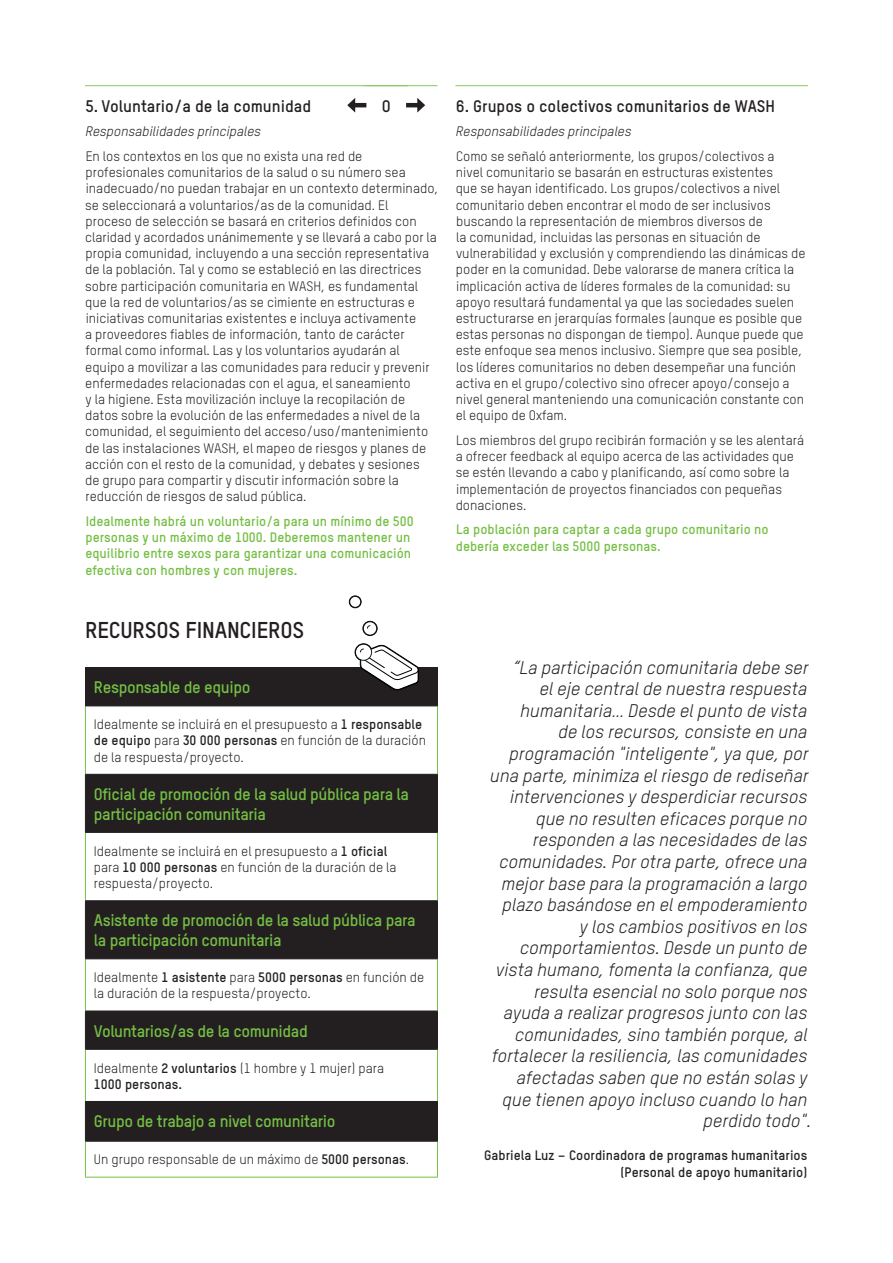
<style>
.page{position:relative;width:893px;height:1263px;background:#fff}
.page>*{position:absolute;margin:0;border:0;box-sizing:border-box;transform-origin:0 0}
.Subhead_1{font:700 22.5px "Oxfam TSTARPRO";letter-spacing:-.01em;color:#231f20}
.Body{font:italic 18px/21.6px "Oxfam TSTARPRO";color:#231f20;text-align:right}
.Body-2{font:700 16.5px/19.8px "Oxfam TSTARPRO";letter-spacing:-.025em;color:#74bf43}
.Subhead_3{font:700 16.5px "Oxfam TSTARPRO";color:#231f20}
.Body-3{font:13.5px/16.2px "Oxfam TSTARPRO";color:#231f20}
.Body_Bold_Green{font:700 13.5px/16.2px "Oxfam TSTARPRO";color:#74bf43}
.Body-4{font:700 13.5px/16.2px "Oxfam TSTARPRO";color:#231f20;text-align:right}
.Subhead_4{font:italic 13.5px "Oxfam TSTARPRO";color:#231f20}
.s1{font-weight:700}
</style>
<div class="page">
<hr style="left:85px;top:85px;width:352px;height:1px;background:#88c75a">
<hr style="left:455px;top:85px;width:353px;height:1px;background:#88c75a">
<hr style="left:353px;top:103px;width:13px;height:4px;background:#231f20">
<svg style="left:347px;top:98px;width:8px;height:15px"></svg>
<hr style="left:406px;top:103px;width:13px;height:4px;background:#231f20">
<svg style="left:417px;top:98px;width:8px;height:15px"></svg>
<div style="left:85px;top:668px;width:352px;height:38px;background:#231f20"></div>
<svg style="left:86px;top:706px;width:351px;height:471px"></svg>
<svg style="left:86px;top:775px;width:351px;height:366px;fill:#231f20"></svg>
<hr style="left:85px;top:833px;width:1px;height:67px;background:#74bf43">
<hr style="left:437px;top:833px;width:1px;height:67px;background:#74bf43">
<hr style="left:85px;top:959px;width:1px;height:52px;background:#74bf43">
<hr style="left:437px;top:959px;width:1px;height:52px;background:#74bf43">
<hr style="left:85px;top:1141px;width:1px;height:36px;background:#74bf43">
<hr style="left:437px;top:1141px;width:1px;height:36px;background:#74bf43">
<hr style="left:85px;top:1177px;width:353px;height:1px;background:#74bf43">
<hr style="left:85px;top:706px;width:1px;height:68px;background:#74bf43">
<hr style="left:437px;top:706px;width:1px;height:68px;background:#74bf43">
<hr style="left:85px;top:705px;width:353px;height:1px;background:#231f20">
<hr style="left:85px;top:774px;width:353px;height:1px;background:#231f20">
<hr style="left:85px;top:775px;width:1px;height:57px;background:#231f20">
<hr style="left:437px;top:775px;width:1px;height:57px;background:#231f20">
<hr style="left:85px;top:832px;width:353px;height:1px;background:#231f20">
<hr style="left:85px;top:900px;width:353px;height:1px;background:#231f20">
<hr style="left:85px;top:901px;width:1px;height:57px;background:#231f20">
<hr style="left:437px;top:901px;width:1px;height:57px;background:#231f20">
<hr style="left:85px;top:958px;width:353px;height:1px;background:#231f20">
<hr style="left:85px;top:1102px;width:1px;height:39px;background:#231f20">
<hr style="left:437px;top:1102px;width:1px;height:39px;background:#231f20">
<hr style="left:85px;top:1141px;width:353px;height:1px;background:#231f20">
<hr style="left:85px;top:1050px;width:1px;height:51px;background:#74bf43">
<hr style="left:437px;top:1050px;width:1px;height:51px;background:#74bf43">
<hr style="left:85px;top:1011px;width:353px;height:1px;background:#231f20">
<hr style="left:85px;top:1011px;width:1px;height:38px;background:#231f20">
<hr style="left:437px;top:1011px;width:1px;height:38px;background:#231f20">
<hr style="left:85px;top:1049px;width:353px;height:1px;background:#231f20">
<hr style="left:85px;top:1101px;width:353px;height:1px;background:#231f20">
<svg style="left:349px;top:595px;width:13px;height:13px"></svg>
<svg style="left:355px;top:643px;width:64px;height:48px"></svg>
<svg style="left:362px;top:621px;width:16px;height:15px"></svg>
<p class="Subhead_3" style="left:85px;top:96px;width:227px">5. Voluntario/a de la comunidad</p>
<p class="Subhead_4" style="left:85px;top:123px;width:177px">Responsabilidades principales</p>
<p class="Body-3" style="left:85px;top:148px;width:355px">En los contextos en los que no exista una red de profesionales comunitarios de la salud o su número sea inadecuado/no puedan trabajar en un contexto determinado, se seleccionará a voluntarios/as de la comunidad. El proceso de selección se basará en criterios definidos con claridad y acordados unánimemente y se llevará a cabo por la propia comunidad, incluyendo a una sección representativa de la población. Tal y como se estableció en las directrices sobre participación comunitaria en WASH, es fundamental que la red de voluntarios/as se cimiente en estructuras e iniciativas comunitarias existentes e incluya activamente<br>a proveedores fiables de información, tanto de carácter formal como informal. Las y los voluntarios ayudarán al equipo a movilizar a las comunidades para reducir y prevenir enfermedades relacionadas con el agua, el saneamiento<br>y la higiene. Esta movilización incluye la recopilación de datos sobre la evolución de las enfermedades a nivel de la comunidad, el seguimiento del acceso/uso/mantenimiento de las instalaciones WASH, el mapeo de riesgos y planes de acción con el resto de la comunidad, y debates y sesiones<br>de grupo para compartir y discutir información sobre la reducción de riesgos de salud pública.</p>
<p class="Body_Bold_Green" style="left:85px;top:513px;width:330px">Idealmente habrá un voluntario/a para un mínimo de 500 personas y un máximo de 1000. Deberemos mantener un equilibrio entre sexos para garantizar una comunicación efectiva con hombres y con mujeres.</p>
<p class="Subhead_3" style="left:382px;top:96px;width:10px">O</p>
<p class="Subhead_1" style="left:85px;top:616px;width:221px">RECURSOS FINANCIEROS</p>
<p class="Body-2" style="left:94px;top:677px;width:158px">Responsable de equipo</p>
<p class="Body-3" style="left:94px;top:716px;width:334px">Idealmente se incluirá en el presupuesto a <span class="s1">1 responsable de equipo</span> para <span class="s1">30 000 personas</span> en función de la duración de la respuesta/proyecto.</p>
<p class="Body-2" style="left:94px;top:784px;width:317px">Oficial de promoción de la salud pública para la participación comunitaria</p>
<p class="Body-3" style="left:94px;top:842px;width:304px">Idealmente se incluirá en el presupuesto a <span class="s1">1 oficial </span>para <span class="s1">10 000 personas</span> en función de la duración de la respuesta/proyecto.</p>
<p class="Body-2" style="left:94px;top:910px;width:323px">Asistente de promoción de la salud pública para la participación comunitaria</p>
<p class="Body-3" style="left:94px;top:969px;width:332px">Idealmente <span class="s1">1 asistente</span> para <span class="s1">5000 personas</span> en función de la duración de la respuesta/proyecto.</p>
<p class="Body-2" style="left:94px;top:1020px;width:215px">Voluntarios/as de la comunidad</p>
<p class="Body-3" style="left:94px;top:1059px;width:292px">Idealmente <span class="s1">2 voluntarios</span> (1 hombre y 1 mujer) para<br><span class="s1">1000 personas.</span></p>
<p class="Body-2" style="left:94px;top:1111px;width:243px">Grupo de trabajo a nivel comunitario</p>
<p class="Body-3" style="left:94px;top:1151px;width:317px">Un grupo responsable de un máximo de <span class="s1">5000 personas</span>.</p>
<p class="Subhead_3" style="left:456px;top:96px;width:320px">6. Grupos o colectivos comunitarios de WASH</p>
<p class="Subhead_4" style="left:456px;top:123px;width:177px">Responsabilidades principales</p>
<p class="Body-3" style="left:456px;top:148px;width:351px">Como se señaló anteriormente, los grupos/colectivos a<br>nivel comunitario se basarán en estructuras existentes<br>que se hayan identificado. Los grupos/colectivos a nivel comunitario deben encontrar el modo de ser inclusivos buscando la representación de miembros diversos de<br>la comunidad, incluidas las personas en situación de vulnerabilidad y exclusión y comprendiendo las dinámicas de poder en la comunidad. Debe valorarse de manera crítica la implicación activa de líderes formales de la comunidad: su apoyo resultará fundamental ya que las sociedades suelen estructurarse en jerarquías formales (aunque es posible que estas personas no dispongan de tiempo). Aunque puede que este enfoque sea menos inclusivo. Siempre que sea posible, los líderes comunitarios no deben desempeñar una función activa en el grupo/colectivo sino ofrecer apoyo/consejo a nivel general manteniendo una comunicación constante con el equipo de Oxfam.</p>
<p class="Body-3" style="left:456px;top:432px;width:350px">Los miembros del grupo recibirán formación y se les alentará a ofrecer feedback al equipo acerca de las actividades que se estén llevando a cabo y planificando, así como sobre la implementación de proyectos financiados con pequeñas donaciones.</p>
<p class="Body_Bold_Green" style="left:456px;top:521px;width:314px">La población para captar a cada grupo comunitario no debería exceder las 5000 personas.</p>
<p class="Body" style="left:490px;top:656px;width:323px">“La participación comunitaria debe ser<br>el eje central de nuestra respuesta humanitaria… Desde el punto de vista<br>de los recursos, consiste en una programación "inteligente", ya que, por una parte, minimiza el riesgo de rediseñar intervenciones y desperdiciar recursos que no resulten eficaces porque no responden a las necesidades de las comunidades. Por otra parte, ofrece una mejor base para la programación a largo plazo basándose en el empoderamiento<br>y los cambios positivos en los comportamientos. Desde un punto de vista humano, fomenta la confianza, que resulta esencial no solo porque nos ayuda a realizar progresos junto con las comunidades, sino también porque, al fortalecer la resiliencia, las comunidades afectadas saben que no están solas y que tienen apoyo incluso cuando lo han perdido todo".</p>
<p class="Body-4" style="left:484px;top:1147px;width:325px">Gabriela Luz – Coordinadora de programas humanitarios (Personal de apoyo humanitario)</p>
</div>
